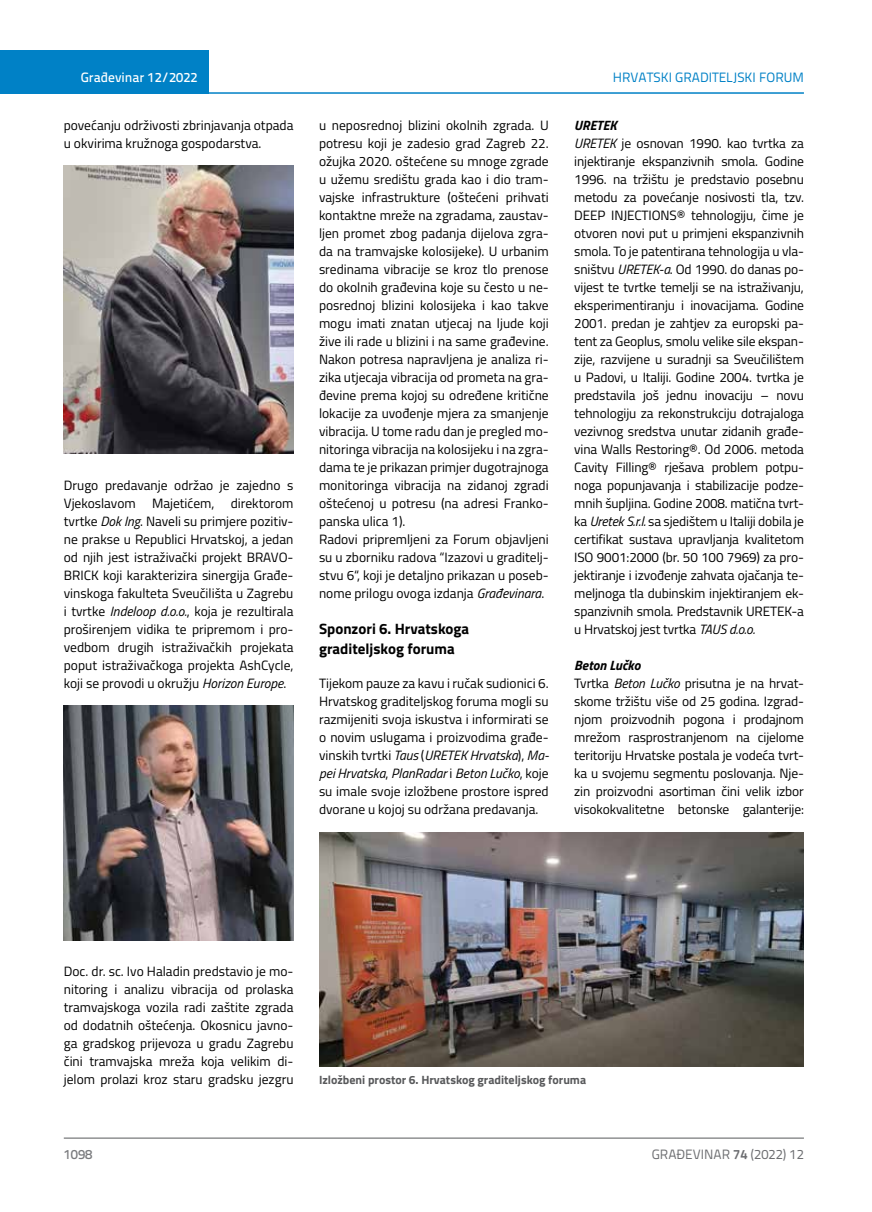
<style>
.page{position:relative;width:872px;height:1212px;background:#fff}
.page>*{position:absolute;margin:0;border:0;box-sizing:border-box;transform-origin:0 0}
.t1{font:700 15px/19.5px "Titillium";color:#000}
.t2{font:13.5px/18px "Titillium";letter-spacing:-.01em;color:#000}
.t3{font:13.5px "Titillium Text 22 L";color:#0081c6}
.t4{font:13.5px "Titillium Text 22 L";color:#6d6e71}
.t5{font:500 13.5px "Titillium Text 22 L";color:#fff}
.t6{font:500 13.5px "Titillium Text 22 L";color:#797a7d}
.t7{font:700 12px "Titillium";color:#58595b}
.s1{font-style:italic}
.s2{font-weight:700;font-style:italic}
.s3{font-weight:700}
</style>
<div class="page">
<div style="left:0;top:50px;width:208px;height:44px;background:#0081c6"></div>
<hr style="left:0;top:92px;width:804px;height:2px;background:#0081c6">
<hr style="left:64px;top:1138px;width:740px;height:1px;background:#58595b">
<img style="left:64px;top:165px;width:229px;height:289px">
<img style="left:64px;top:706px;width:229px;height:234px">
<img style="left:319px;top:832px;width:485px;height:234px">
<p class="t5" style="left:81px;top:67px;width:118px">Građevinar 12/2022</p>
<p class="t3" style="left:613px;top:68px;width:192px">HRVATSKI GRADITELJSKI FORUM</p>
<p class="t2" style="left:64px;top:115px;width:231px">povećanju održivosti zbrinjavanja otpada u okvirima kružnoga gospodarstva.</p>
<p class="t2" style="left:319px;top:115px;width:231px">u neposrednoj blizini okolnih zgrada. U potresu koji je zadesio grad Zagreb 22. ožujka 2020. oštećene su mnoge zgrade u užemu središtu grada kao i dio tram&shy;vajske infrastrukture (oštećeni prihvati kontaktne mreže na zgradama, zaustav&shy;ljen promet zbog padanja dijelova zgra&shy;da na tramvajske kolosijeke). U urbanim sredinama vibracije se kroz tlo prenose do okolnih građevina koje su često u ne&shy;posrednoj blizini kolosijeka i kao takve mogu imati znatan utjecaj na ljude koji žive ili rade u blizini i na same građevine.<br>Nakon potresa napravljena je analiza ri&shy;zika utjecaja vibracija od prometa na gra&shy;đevine prema kojoj su određene kritične lokacije za uvođenje mjera za smanjenje vibracija. U tome radu dan je pregled mo&shy;nitoringa vibracija na kolosijeku i na zgra&shy;dama te je prikazan primjer dugotrajnoga monitoringa vibracija na zidanoj zgradi oštećenoj u potresu (na adresi Franko&shy;panska ulica 1).<br>Radovi pripremljeni za Forum objavljeni su u zborniku radova “Izazovi u graditelj&shy;stvu 6“, koji je detaljno prikazan u poseb&shy;nome prilogu ovoga izdanja <span class="s1">Građevinara</span>.</p>
<p class="t1" style="left:319px;top:618px;width:152px">Sponzori 6. Hrvatskoga graditeljskog foruma</p>
<p class="t2" style="left:319px;top:674px;width:231px;text-align:justify">Tijekom pauze za kavu i ručak sudionici 6.<br>Hrvatskog graditeljskog foruma mogli su razmijeniti svoja iskustva i informirati se o novim uslugama i proizvodima građe&shy;vinskih tvrtki <span class="s1">Taus</span> (<span class="s1">URETEK Hrvatska</span>), <span class="s1">Ma&shy;pei Hrvatska</span>, <span class="s1">PlanRadar</span> i <span class="s1">Beton Lučko</span>, koje su imale svoje izložbene prostore ispred dvorane u kojoj su održana predavanja.</p>
<p class="t2" style="left:574px;top:115px;width:231px"><span class="s2">URETEK<br></span><span class="s1">URETEK</span> je osnovan 1990. kao tvrtka za injektiranje ekspanzivnih smola. Godine 1996. na tržištu je predstavio posebnu metodu za povećanje nosivosti tla, tzv.<br>DEEP INJECTIONS® tehnologiju, čime je otvoren novi put u primjeni ekspanzivnih smola. To je patentirana tehnologija u vla&shy;sništvu <span class="s1">URETEK-a</span>. Od 1990. do danas po&shy;vijest te tvrtke temelji se na istraživanju, eksperimentiranju i inovacijama. Godine 2001. predan je zahtjev za europski pa&shy;tent za Geoplus, smolu velike sile ekspan&shy;zije, razvijene u suradnji sa Sveučilištem u Padovi, u Italiji. Godine 2004. tvrtka je predstavila još jednu inovaciju – novu tehnologiju za rekonstrukciju dotrajaloga vezivnog sredstva unutar zidanih građe&shy;vina Walls Restoring®. Od 2006. metoda Cavity Filling® rješava problem potpu&shy;noga popunjavanja i stabilizacije podze&shy;mnih šupljina. Godine 2008. matična tvrt&shy;ka <span class="s1">Uretek S.r.l.</span> sa sjedištem u Italiji dobila je certifikat sustava upravljanja kvalitetom ISO 9001:2000 (br. 50 100 7969) za pro&shy;jektiranje i izvođenje zahvata ojačanja te&shy;meljnoga tla dubinskim injektiranjem ek&shy;spanzivnih smola. Predstavnik URETEK-a u Hrvatskoj jest tvrtka <span class="s1">TAUS d.o.o.</span></p>
<p class="t2" style="left:574px;top:655px;width:231px"><span class="s2">Beton Lučko<br></span>Tvrtka <span class="s1">Beton Lučko</span> prisutna je na hrvat&shy;skome tržištu više od 25 godina. Izgrad&shy;njom proizvodnih pogona i prodajnom mrežom rasprostranjenom na cijelome teritoriju Hrvatske postala je vodeća tvrt&shy;ka u svojemu segmentu poslovanja. Nje&shy;zin proizvodni asortiman čini velik izbor visokokvalitetne betonske galanterije:</p>
<p class="t2" style="left:64px;top:475px;width:231px;text-align:justify">Drugo predavanje održao je zajedno s Vjekoslavom Majetićem, direktorom tvrtke <span class="s1">Dok Ing</span>. Naveli su primjere pozitiv&shy;ne prakse u Republici Hrvatskoj, a jedan od njih jest istraživački projekt BRAVO-BRICK koji karakterizira sinergija Građe&shy;vinskoga fakulteta Sveučilišta u Zagrebu i tvrtke <span class="s1">Indeloop d.o.o.</span>, koja je rezultirala proširenjem vidika te pripremom i pro&shy;vedbom drugih istraživačkih projekata poput istraživačkoga projekta AshCycle, koji se provodi u okružju <span class="s1">Horizon Europe</span>.</p>
<p class="t2" style="left:64px;top:962px;width:231px;text-align:justify">Doc. dr. sc. Ivo Haladin predstavio je mo&shy;nitoring i analizu vibracija od prolaska tramvajskoga vozila radi zaštite zgrada od dodatnih oštećenja. Okosnicu javno&shy;ga gradskog prijevoza u gradu Zagrebu čini tramvajska mreža koja velikim di&shy;jelom prolazi kroz staru gradsku jezgru</p>
<p class="t7" style="left:319px;top:1071px;width:269px">Izložbeni prostor 6. Hrvatskog graditeljskog foruma</p>
<p class="t6" style="left:64px;top:1144px;width:30px">1098</p>
<p class="t4" style="left:652px;top:1144px;width:154px">GRAĐEVINAR <span class="s3">74</span> (2022) 12</p>
</div>
